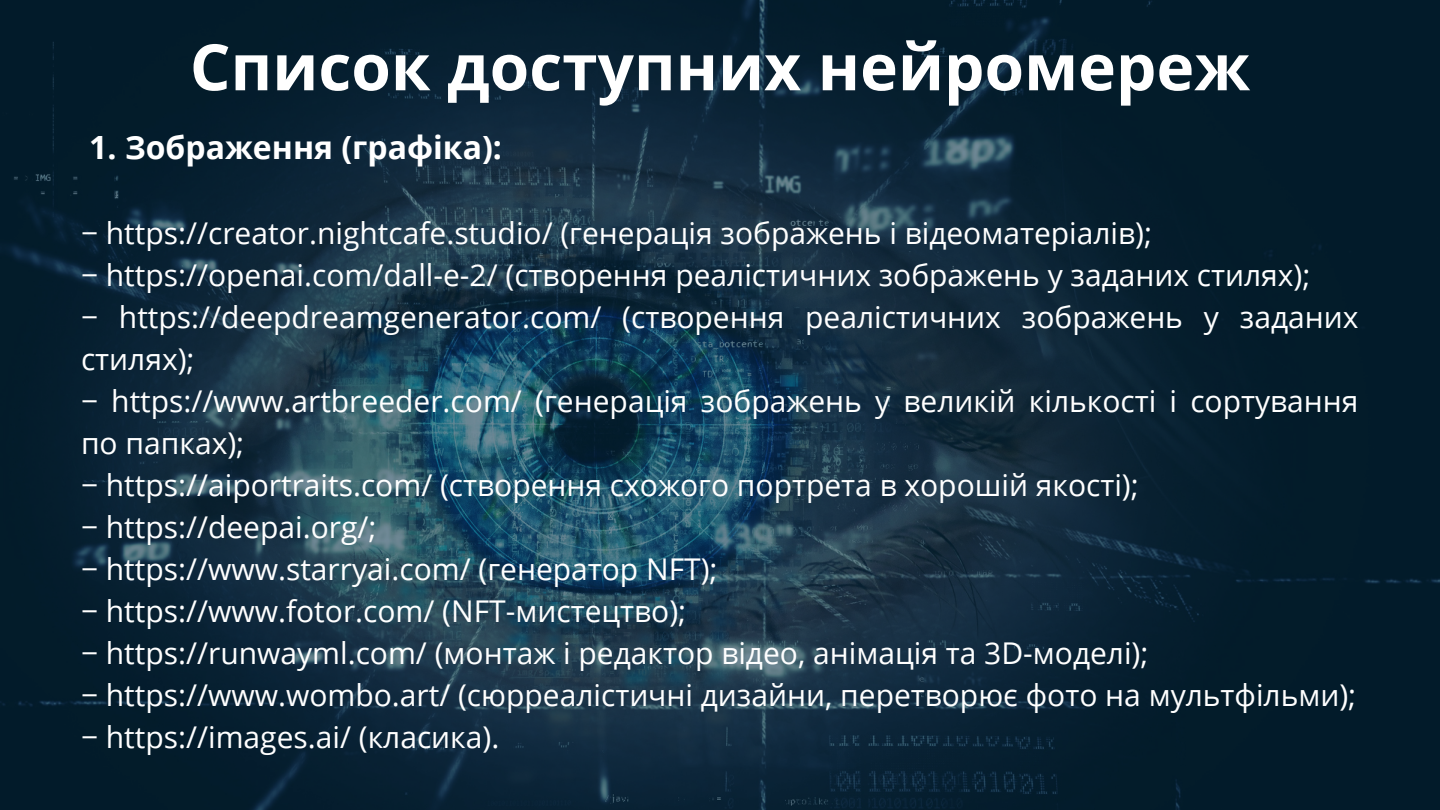
<style>
.page{position:relative;width:1440px;height:810px;background:#fff}
.page>*{position:absolute;margin:0;border:0;box-sizing:border-box;transform-origin:0 0}
.t1{font:700 64px "Noto Sans";color:#fff}
.t2{font:700 32px "Open Sans";color:#fff}
.t3{font:30px/42px "Open Sans";color:#fff}
</style>
<div class="page">
<img style="left:0;top:0;width:1440px;height:810px">
<p class="t1" style="left:190px;top:22px;width:1062px">Список доступних нейромереж</p>
<p class="t2" style="left:89px;top:125px;width:414px">1. Зображення (графіка):</p>
<p class="t3" style="left:81px;top:212px;width:1073px">− https://creator.nightcafe.studio/ (генерація зображень і відеоматеріалів);</p>
<p class="t3" style="left:81px;top:254px;width:1231px">− https://openai.com/dall-e-2/ (створення реалістичних зображень у заданих стилях);</p>
<p class="t3" style="left:81px;top:296px;width:1279px">− https://deepdreamgenerator.com/ (створення реалістичних зображень у заданих стилях);</p>
<p class="t3" style="left:81px;top:380px;width:1279px">− https://www.artbreeder.com/ (генерація зображень у великій кількості і сортування по папках);</p>
<p class="t3" style="left:81px;top:464px;width:1059px">− https://aiportraits.com/ (створення схожого портрета в хорошій якості);</p>
<p class="t3" style="left:81px;top:506px;width:297px">− https://deepai.org/;</p>
<p class="t3" style="left:81px;top:548px;width:638px">− https://www.starryai.com/ (генератор NFT);</p>
<p class="t3" style="left:81px;top:590px;width:607px">− https://www.fotor.com/ (NFT-мистецтво);</p>
<p class="t3" style="left:81px;top:632px;width:1069px">− https://runwayml.com/ (монтаж і редактор відео, анімація та 3D-моделі);</p>
<p class="t3" style="left:81px;top:674px;width:1277px">− https://www.wombo.art/ (сюрреалістичні дизайни, перетворює фото на мультфільми);</p>
<p class="t3" style="left:81px;top:716px;width:420px">− https://images.ai/ (класика).</p>
</div>
